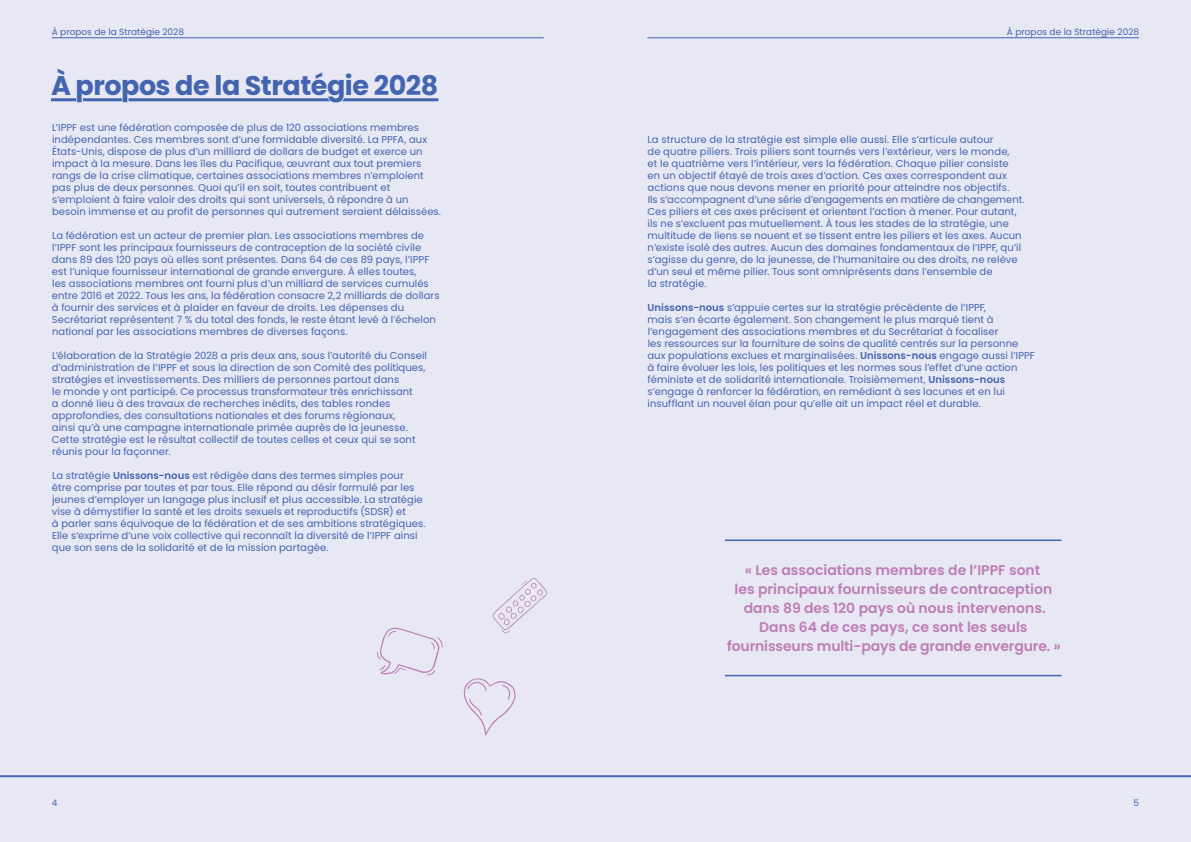
<style>
.page{position:relative;width:1191px;height:842px;background:#e7e8f4}
.page>*{position:absolute;margin:0;border:0;box-sizing:border-box;transform-origin:0 0}
.t1{font:700 27px "Poppins";letter-spacing:-.02em;color:#4364af}
.t2{font:600 14px/19px "Poppins";color:#bd7db5;text-align:center}
.t3{font:10px/12px "Poppins";letter-spacing:.005em;color:#4364af}
.t4{font:9px "Poppins";color:#4364af}
.s1{color:#e7e8f4}
.s2{font-weight:600}
</style>
<div class="page">
<hr style="left:0;top:775px;width:1191px;height:2px;background:#4364af">
<svg style="left:377px;top:628px;width:66px;height:47px"></svg>
<svg style="left:463px;top:678px;width:53px;height:58px"></svg>
<svg style="left:492px;top:578px;width:55px;height:55px"></svg>
<hr style="left:725px;top:675px;width:336px;height:1px;background:#4364af">
<hr style="left:725px;top:539px;width:336px;height:2px;background:#4364af">
<hr style="left:647px;top:37px;width:492px;height:1px;background:#4364af">
<hr style="left:52px;top:37px;width:492px;height:1px;background:#4364af">
<hr style="left:51px;top:98px;width:387px;height:3px;background:#4364af">
<p class="t4" style="left:52px;top:26px;width:134px">À propos de la Stratégie 2028</p>
<p class="t4" style="left:1007px;top:26px;width:134px">À propos de la Stratégie 2028</p>
<h1 class="t1" style="left:51px;top:70px;width:389px">À <span class="s1">p</span>ro<span class="s1">p</span>os de la Straté<span class="s1">g</span>ie 2028</h1>
<p class="t3" style="left:52px;top:121px;width:390px">L’IPPF est une fédération composée de plus de 120 associations membres indépendantes. Ces membres sont d’une formidable diversité. La PPFA, aux États‑Unis, dispose de plus d’un milliard de dollars de budget et exerce un impact à la mesure. Dans les îles du Pacifique, œuvrant aux tout premiers rangs de la crise climatique, certaines associations membres n’emploient pas plus de deux personnes. Quoi qu’il en soit, toutes contribuent et s’emploient à faire valoir des droits qui sont universels, à répondre à un besoin immense et au profit de personnes qui autrement seraient délaissées.</p>
<p class="t3" style="left:52px;top:229px;width:389px">La fédération est un acteur de premier plan. Les associations membres de l’IPPF sont les principaux fournisseurs de contraception de la société civile dans 89 des 120 pays où elles sont présentes. Dans 64 de ces 89 pays, l’IPPF est l’unique fournisseur international de grande envergure. À elles toutes,<br>les associations membres ont fourni plus d’un milliard de services cumulés entre 2016 et 2022. Tous les ans, la fédération consacre 2,2 milliards de dollars à fournir des services et à plaider en faveur de droits. Les dépenses du Secrétariat représentent 7 % du total des fonds, le reste étant levé à l’échelon national par les associations membres de diverses façons.</p>
<p class="t3" style="left:52px;top:349px;width:376px">L’élaboration de la Stratégie 2028 a pris deux ans, sous l’autorité du Conseil d’administration de l’IPPF et sous la direction de son Comité des politiques, stratégies et investissements. Des milliers de personnes partout dans<br>le monde y ont participé. Ce processus transformateur très enrichissant<br>a donné lieu à des travaux de recherches inédits, des tables rondes approfondies, des consultations nationales et des forums régionaux,<br>ainsi qu’à une campagne internationale primée auprès de la jeunesse.<br>Cette stratégie est le résultat collectif de toutes celles et ceux qui se sont réunis pour la façonner.</p>
<p class="t3" style="left:52px;top:469px;width:375px">La stratégie <span class="s2">Unissons‑nous</span> est rédigée dans des termes simples pour être comprise par toutes et par tous. Elle répond au désir formulé par les jeunes d’employer un langage plus inclusif et plus accessible. La stratégie vise à démystifier la santé et les droits sexuels et reproductifs (SDSR) et<br>à parler sans équivoque de la fédération et de ses ambitions stratégiques.<br>Elle s’exprime d’une voix collective qui reconnaît la diversité de l’IPPF ainsi que son sens de la solidarité et de la mission partagée.</p>
<p class="t3" style="left:647px;top:133px;width:378px">La structure de la stratégie est simple elle aussi. Elle s’articule autour<br>de quatre piliers. Trois piliers sont tournés vers l’extérieur, vers le monde,<br>et le quatrième vers l’intérieur, vers la fédération. Chaque pilier consiste<br>en un objectif étayé de trois axes d’action. Ces axes correspondent aux actions que nous devons mener en priorité pour atteindre nos objectifs.<br>Ils s’accompagnent d’une série d’engagements en matière de changement.<br>Ces piliers et ces axes précisent et orientent l’action à mener. Pour autant, ils ne s’excluent pas mutuellement. À tous les stades de la stratégie, une multitude de liens se nouent et se tissent entre les piliers et les axes. Aucun n’existe isolé des autres. Aucun des domaines fondamentaux de l’IPPF, qu’il s’agisse du genre, de la jeunesse, de l’humanitaire ou des droits, ne relève d’un seul et même pilier. Tous sont omniprésents dans l’ensemble de<br>la stratégie.</p>
<p class="t3" style="left:647px;top:301px;width:389px"><span class="s2">Unissons‑nous</span> s’appuie certes sur la stratégie précédente de l’IPPF,<br>mais s’en écarte également. Son changement le plus marqué tient à l’engagement des associations membres et du Secrétariat à focaliser<br>les ressources sur la fourniture de soins de qualité centrés sur la personne aux populations exclues et marginalisées. <span class="s2">Unissons‑nous</span> engage aussi l’IPPF à faire évoluer les lois, les politiques et les normes sous l’effet d’une action féministe et de solidarité internationale. Troisièmement, <span class="s2">Unissons‑nous </span>s’engage à renforcer la fédération, en remédiant à ses lacunes et en lui insufflant un nouvel élan pour qu’elle ait un impact réel et durable.</p>
<h2 class="t2" style="left:727px;top:560px;width:335px">« Les associations membres de l’IPPF sont<br>les principaux fournisseurs de contraception dans 89 des 120 pays où nous intervenons.<br>Dans 64 de ces pays, ce sont les seuls fournisseurs multi‑pays de grande envergure. »</h2>
<p class="t4" style="left:52px;top:797px;width:7px">4</p>
<p class="t4" style="left:1133px;top:797px;width:7px">5</p>
</div>
